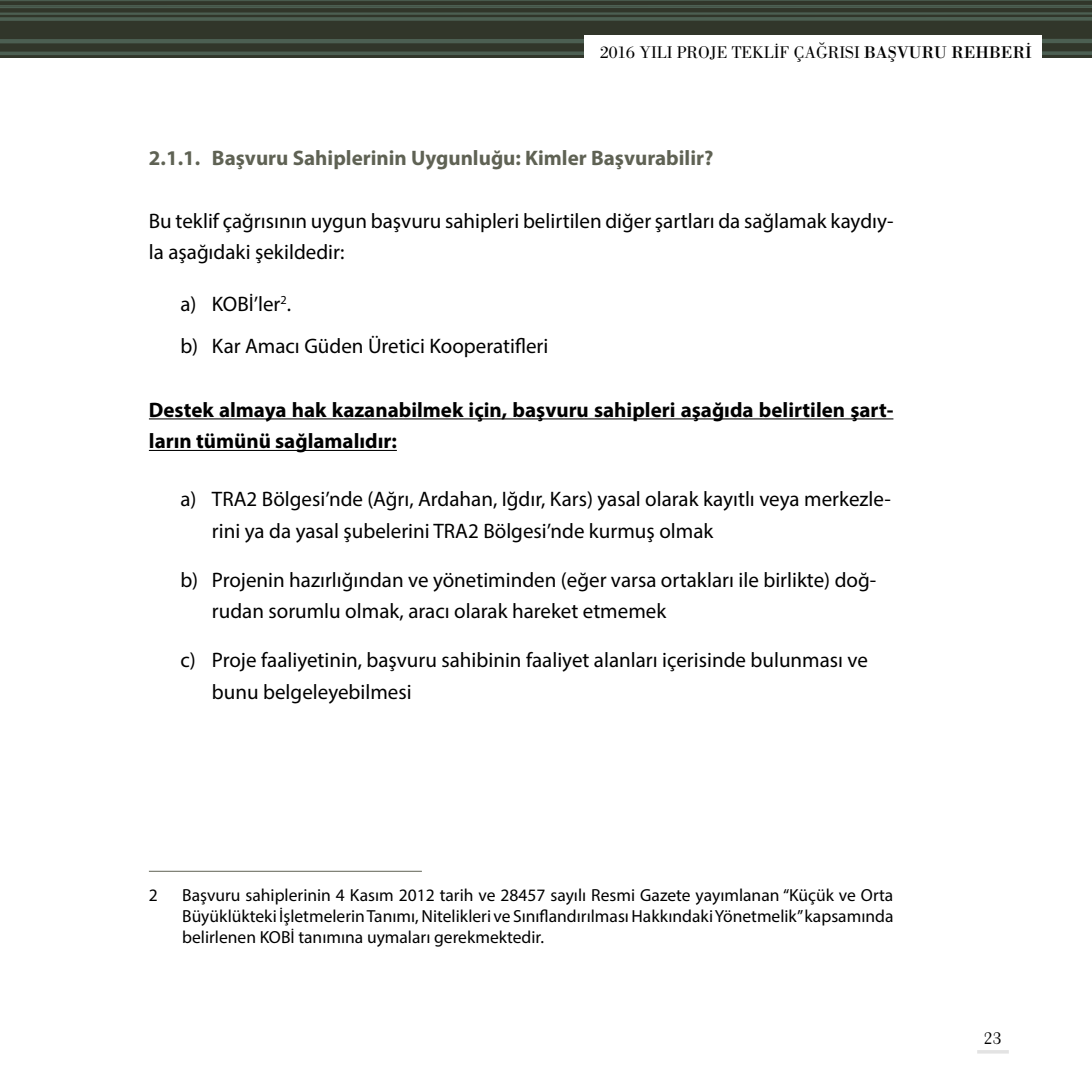
<style>
.page{position:relative;width:1092px;height:1092px;background:#fff}
.page>*{position:absolute;margin:0;border:0;box-sizing:border-box;transform-origin:0 0}
.t1{font:21px/31.5px "Myriad Pro";color:#000}
.t2{font:700 21px/31.5px "Myriad Pro";color:#000}
.t3{font:700 21px "Myriad Pro";color:#5f6254}
.t4{font:17.5px/21px "Myriad Pro";color:#000;text-align:justify}
.t5{font:17.5px "Bodoni";color:#000}
.t6{font:17.5px "Britannic Light Tr";color:#000}
.s1{font-weight:500}
</style>
<div class="page">
<svg style="left:977px;top:1050px;width:31px;height:3px"></svg>
<div style="left:0;top:0;width:1091px;height:58px;background:#31362a"></div>
<hr style="left:0;top:1px;width:1091px;height:1px;background:#4c5f52">
<svg style="left:0;top:0;width:1091px;height:1px"></svg>
<hr style="left:0;top:5px;width:1091px;height:2px;background:#4c5f52">
<hr style="left:0;top:6px;width:1091px;height:2px;background:#4c5f52">
<hr style="left:0;top:12px;width:1091px;height:3px;background:#4c5f52">
<hr style="left:0;top:17px;width:1091px;height:4px;background:#4c5f52">
<svg style="left:0;top:51px;width:1091px;height:4px;fill:#4c5f52"></svg>
<div style="left:0;top:39px;width:1091px;height:5px;background:#4c5f52"></div>
<div style="left:584px;top:36px;width:458px;height:31px;background:#fff"></div>
<hr style="left:149px;top:418px;width:744px;height:1px;background:#000">
<hr style="left:149px;top:450px;width:248px;height:1px;background:#000">
<hr style="left:149px;top:870px;width:273px;height:1px;background:#5f6254">
<p class="t5" style="left:600px;top:42px;width:433px">2016 YILI PROJE TEKLİF ÇAĞRISI <span class="s1">BAŞVURU REHBERİ</span></p>
<p class="t3" style="left:149px;top:144px;width:566px">2.1.1. Başvuru Sahiplerinin Uygunluğu: Kimler Başvurabilir?</p>
<p class="t1" style="left:149px;top:204px;width:746px">Bu teklif çağrısının uygun başvuru sahipleri belirtilen diğer şartları da sağlamak kaydıy&shy;la aşağıdaki şekildedir:</p>
<p class="t1" style="left:180px;top:282px;width:369px;line-height:42.7px">a) KOBİ’ler<sup>2</sup>.<br>b) Kar Amacı Güden Üretici Kooperatifleri</p>
<p class="t2" style="left:149px;top:393px;width:746px">Destek almaya hak kazanabilmek için, başvuru sahipleri aşağıda belirtilen şart&shy;ların tümünü sağlamalıdır:</p>
<p class="t1" style="left:212px;top:483px;width:680px;text-indent:-32px">a) TRA2 Bölgesi’nde (Ağrı, Ardahan, Iğdır, Kars) yasal olarak kayıtlı veya merkezle&shy;rini ya da yasal şubelerini TRA2 Bölgesi’nde kurmuş olmak</p>
<p class="t1" style="left:212px;top:563px;width:665px;text-indent:-32px">b) Projenin hazırlığından ve yönetiminden (eğer varsa ortakları ile birlikte) doğ&shy;rudan sorumlu olmak, aracı olarak hareket etmemek</p>
<p class="t1" style="left:212px;top:644px;width:657px;text-indent:-32px">c) Proje faaliyetinin, başvuru sahibinin faaliyet alanları içerisinde bulunması ve bunu belgeleyebilmesi</p>
<p class="t4" style="left:149px;top:884px;width:10px">2</p>
<p class="t4" style="left:182px;top:884px;width:712px">Başvuru sahiplerinin 4 Kasım 2012 tarih ve 28457 sayılı Resmi Gazete yayımlanan “Küçük ve Orta Büyüklükteki İşletmelerin Tanımı, Nitelikleri ve Sınıflandırılması Hakkındaki Yönetmelik” kapsamında belirlenen KOBİ tanımına uymaları gerekmektedir.</p>
<p class="t6" style="left:983px;top:1028px;width:19px">23</p>
</div>
